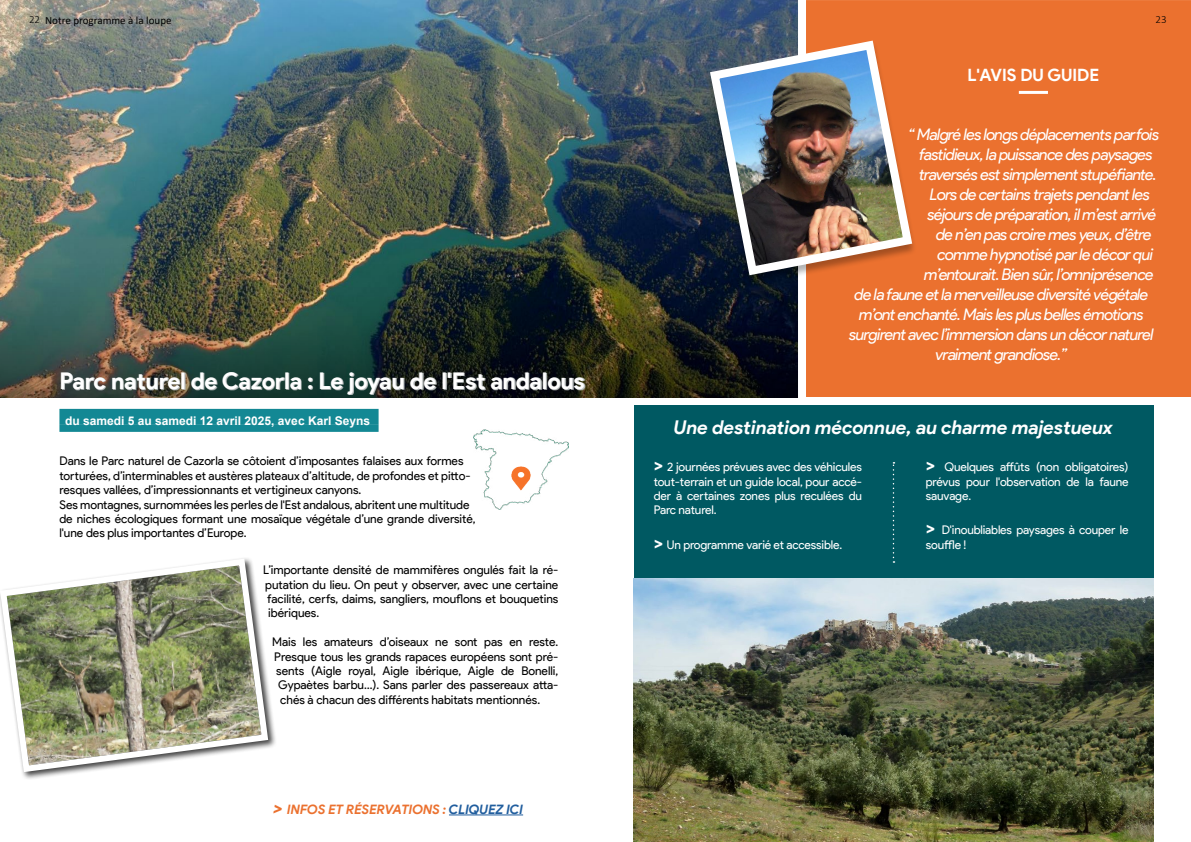
<style>
.page{position:relative;width:1191px;height:842px;background:#fff}
.page>*{position:absolute;margin:0;border:0;box-sizing:border-box;transform-origin:0 0}
.t1{font:700 23px "Product Sans";letter-spacing:-.005em;color:#fff}
.t2{font:italic 700 19px "Product Sans";color:#fff}
.t3{font:700 17px "Product Sans";color:#fff}
.t4{font:italic 16px "Product Sans";letter-spacing:-.04em;color:#fff}
.t5{font:italic 700 13px "Product Sans";color:#eb712f}
.t6{font:12px/14.4px "Product Sans";color:#000}
.t7{font:12px/14.4px "Product Sans";letter-spacing:-.015em;color:#fff;text-align:justify}
.t8{font:700 12px "Arial";color:#fff}
.t9{font:11px "Calibri";color:#000}
.t10{font:300 11px "Calibri";color:#000}
.s1{font-weight:300}
.s2{font-size:18px}
.s3{color:#215e9e}
.s4{font-weight:700;font-size:18px}
</style>
<div class="page">
<img style="left:0;top:0;width:794px;height:249px">
<img style="left:0;top:249px;width:794px;height:149px">
<div style="left:0;top:556px;width:276px;height:224px;background:#000;opacity:.75"></div>
<img style="left:0;top:556px;width:271px;height:219px">
<div style="left:59px;top:409px;width:319px;height:16px;background:#138894"></div>
<div style="left:59px;top:425px;width:319px;height:7px;background:#138894"></div>
<svg style="left:62px;top:372px;width:524px;height:23px;background:#4a5652"></svg>
<img style="left:473px;top:429px;width:95px;height:81px">
<img style="left:512px;top:467px;width:19px;height:23px">
<hr style="left:449px;top:815px;width:74px;height:1px;background:#215e9e">
<div style="left:634px;top:405px;width:519px;height:173px;background:#005962"></div>
<svg style="left:892px;top:462px;width:2px;height:101px"></svg>
<div style="left:794px;top:0;width:397px;height:409px;background:#eb712f"></div>
<div style="left:704px;top:41px;width:213px;height:245px;background:#000;opacity:.3"></div>
<img style="left:705px;top:36px;width:212px;height:244px">
<hr style="left:1018px;top:91px;width:30px;height:3px;background:#fff">
<img style="left:634px;top:578px;width:519px;height:264px">
<p class="t9" style="left:29px;top:12px;width:144px"><span class="s1">22</span> Notre programme à la loupe</p>
<h1 class="t1" style="left:59px;top:367px;width:527px">Parc naturel de Cazorla : Le joyau de l'Est andalous</h1>
<p class="t8" style="left:65px;top:412px;width:306px">du samedi 5 au samedi 12 avril 2025, avec Karl Seyns</p>
<p class="t6" style="left:59px;top:454px;width:418px">Dans le Parc naturel de Cazorla se côtoient d’imposantes falaises aux formes torturées, d’interminables et austères plateaux d’altitude, de profondes et pitto&shy;resques vallées, d’impressionnants et vertigineux canyons.<br>Ses montagnes, surnommées les perles de l'Est andalous, abritent une multitude de niches écologiques formant une mosaïque végétale d’une grande diversité, l'une des plus importantes d’Europe.</p>
<p class="t6" style="left:263px;top:563px;width:297px;text-align:justify">L’importante densité de mammifères ongulés fait la ré&shy;putation du lieu. On peut y observer, avec une certaine facilité, cerfs, daims, sangliers, mouflons et bouquetins ibériques.</p>
<p class="t6" style="left:272px;top:635px;width:287px">Mais les amateurs d’oiseaux ne sont pas en reste.</p>
<p class="t6" style="left:274px;top:649px;width:286px">Presque tous les grands rapaces européens sont pré-</p>
<p class="t6" style="left:276px;top:664px;width:284px">sents (Aigle royal, Aigle ibérique, Aigle de Bonelli,</p>
<p class="t6" style="left:278px;top:678px;width:282px">Gypaètes barbu…). Sans parler des passereaux atta-</p>
<p class="t6" style="left:280px;top:693px;width:261px">chés à chacun des différents habitats mentionnés.</p>
<p class="t5" style="left:274px;top:801px;width:251px"><span class="s2">&gt;</span> INFOS ET RÉSERVATIONS : <span class="s3">CLIQUEZ ICI</span></p>
<h3 class="t3" style="left:967px;top:64px;width:133px">L'AVIS DU GUIDE</h3>
<p class="t10" style="left:1155px;top:13px;width:13px">23</p>
<h3 class="t4" style="left:908px;top:124px;width:252px">“ Malgré les longs déplacements parfois</h3>
<h3 class="t4" style="left:919px;top:144px;width:235px">fastidieux, la puissance des paysages</h3>
<h3 class="t4" style="left:919px;top:164px;width:239px">traversés est simplement stupéfiante.</h3>
<h3 class="t4" style="left:930px;top:184px;width:222px">Lors de certains trajets pendant les</h3>
<h3 class="t4" style="left:927px;top:204px;width:230px">séjours de préparation, il m’est arrivé</h3>
<h3 class="t4" style="left:936px;top:224px;width:217px">de n’en pas croire mes yeux, d’être</h3>
<h3 class="t4" style="left:937px;top:244px;width:217px">comme hypnotisé par le décor qui</h3>
<h3 class="t4" style="left:924px;top:264px;width:231px">m’entourait. Bien sûr, l’omniprésence</h3>
<h3 class="t4" style="left:854px;top:284px;width:295px">de la faune et la merveilleuse diversité végétale</h3>
<h3 class="t4" style="left:859px;top:304px;width:286px">m’ont enchanté. Mais les plus belles émotions</h3>
<h3 class="t4" style="left:849px;top:324px;width:306px">surgirent avec l’immersion dans un décor naturel</h3>
<h3 class="t4" style="left:935px;top:344px;width:133px">vraiment grandiose.”</h3>
<h2 class="t2" style="left:674px;top:416px;width:440px">Une destination méconnue, au charme majestueux</h2>
<p class="t7" style="left:926px;top:460px;width:204px"><span class="s4">&gt;</span> Quelques affûts (non obligatoires) prévus pour l'observation de la faune sauvage.</p>
<p class="t7" style="left:926px;top:523px;width:204px"><span class="s4">&gt;</span> D'inoubliables paysages à couper le souffle !</p>
<p class="t7" style="left:653px;top:460px;width:210px"><span class="s4">&gt;</span> 2 journées prévues avec des véhicules tout-terrain et un guide local, pour accé&shy;der à certaines zones plus reculées du Parc naturel.</p>
<p class="t7" style="left:653px;top:538px;width:190px"><span class="s4">&gt;</span> Un programme varié et accessible.</p>
</div>
